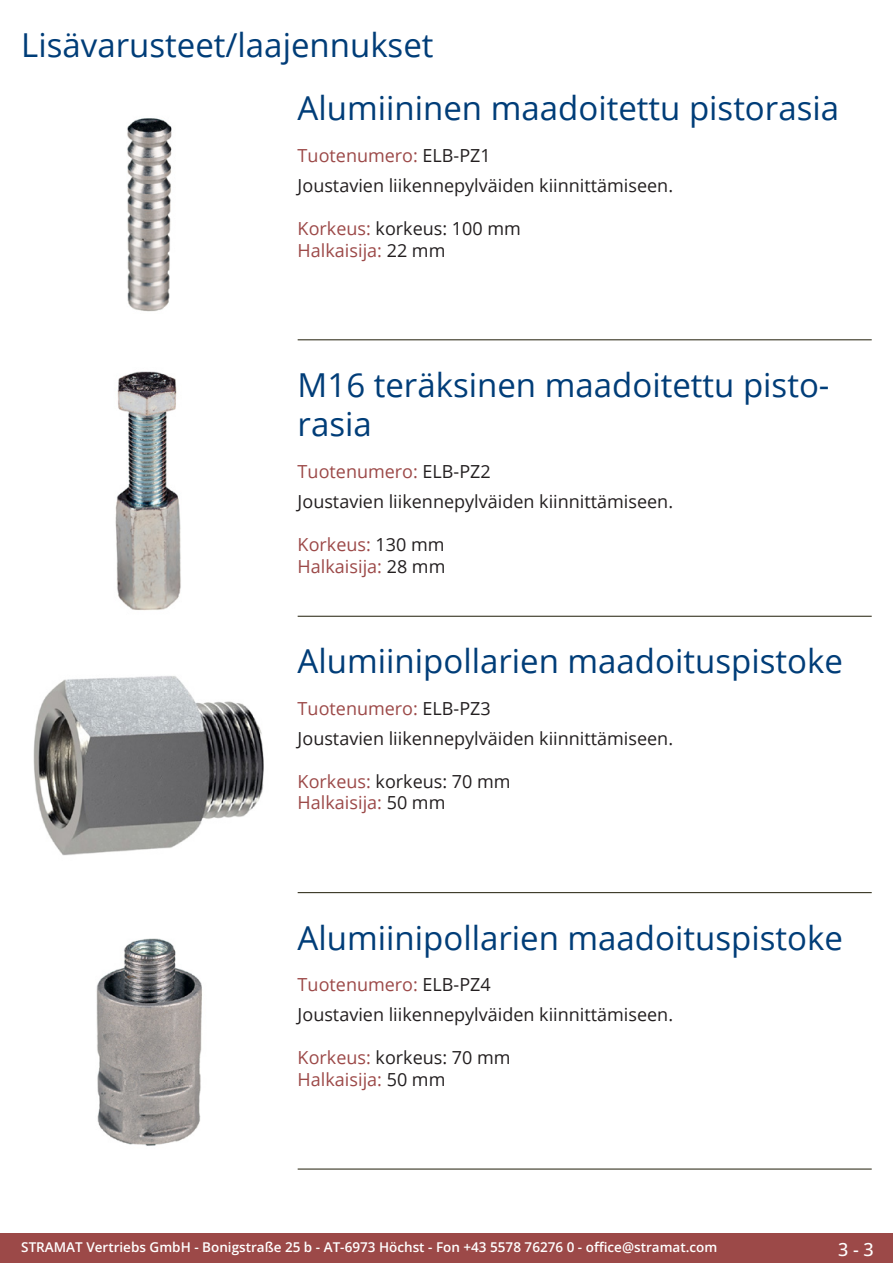
<style>
.page{position:relative;width:893px;height:1263px;background:#fff}
.page>*{position:absolute;margin:0;border:0;box-sizing:border-box;transform-origin:0 0}
.Produkttitel{font:33px/39.6px "Open Sans";color:#003d78}
.RastTitel{font:33px "Open Sans";color:#003d78}
.Beschreibung_Text{font:18px "Open Sans";color:#231f20}
.Beschreibung_Text-2{font:18px/21.6px "Open Sans";color:#9c4948}
.TechDaten_Überschrif{font:18px "Open Sans";color:#9c4948}
.t1{font:500 18px "Open Sans";color:#fff}
.t2{font:600 13.5px "Open Sans";color:#fff}
.s1{color:#231f20}
</style>
<div class="page">
<div style="left:0;top:1233px;width:893px;height:30px;background:#9c4948"></div>
<hr style="left:298px;top:340px;width:574px;height:1px;background:#201d08">
<hr style="left:298px;top:616px;width:574px;height:1px;background:#201d08">
<hr style="left:298px;top:892px;width:574px;height:1px;background:#201d08">
<hr style="left:298px;top:1169px;width:574px;height:1px;background:#201d08">
<img style="left:127px;top:118px;width:45px;height:194px">
<img style="left:115px;top:371px;width:66px;height:239px">
<img style="left:33px;top:676px;width:231px;height:180px">
<img style="left:96px;top:938px;width:106px;height:208px">
<p class="RastTitel" style="left:21px;top:22px;width:414px">Lisävarusteet/laajennukset</p>
<p class="Produkttitel" style="left:298px;top:88px;width:543px">Alumiininen maadoitettu pistorasia</p>
<p class="TechDaten_Überschrif" style="left:298px;top:143px;width:195px">Tuotenumero: <span class="s1">ELB-PZ1</span></p>
<p class="Beschreibung_Text" style="left:298px;top:173px;width:377px">Joustavien liikennepylväiden kiinnittämiseen.</p>
<p class="Beschreibung_Text-2" style="left:298px;top:217px;width:225px">Korkeus: <span class="s1">korkeus: 100 mm<br></span>Halkaisija: <span class="s1">22 mm</span></p>
<p class="Produkttitel" style="left:298px;top:364px;width:531px">M16 teräksinen maadoitettu pisto&shy;rasia</p>
<p class="TechDaten_Überschrif" style="left:298px;top:459px;width:195px">Tuotenumero: <span class="s1">ELB-PZ2</span></p>
<p class="Beschreibung_Text" style="left:298px;top:489px;width:377px">Joustavien liikennepylväiden kiinnittämiseen.</p>
<p class="Beschreibung_Text-2" style="left:298px;top:533px;width:149px">Korkeus: <span class="s1">130 mm<br></span>Halkaisija: <span class="s1">28 mm</span></p>
<p class="Produkttitel" style="left:298px;top:640px;width:547px">Alumiinipollarien maadoituspistoke</p>
<p class="TechDaten_Überschrif" style="left:298px;top:696px;width:195px">Tuotenumero: <span class="s1">ELB-PZ3</span></p>
<p class="Beschreibung_Text" style="left:298px;top:726px;width:377px">Joustavien liikennepylväiden kiinnittämiseen.</p>
<p class="Beschreibung_Text-2" style="left:298px;top:770px;width:214px">Korkeus: <span class="s1">korkeus: 70 mm<br></span>Halkaisija: <span class="s1">50 mm</span></p>
<p class="Produkttitel" style="left:298px;top:917px;width:547px">Alumiinipollarien maadoituspistoke</p>
<p class="TechDaten_Überschrif" style="left:298px;top:972px;width:195px">Tuotenumero: <span class="s1">ELB-PZ4</span></p>
<p class="Beschreibung_Text" style="left:298px;top:1002px;width:377px">Joustavien liikennepylväiden kiinnittämiseen.</p>
<p class="Beschreibung_Text-2" style="left:298px;top:1046px;width:214px">Korkeus: <span class="s1">korkeus: 70 mm<br></span>Halkaisija: <span class="s1">50 mm</span></p>
<p class="t2" style="left:21px;top:1238px;width:698px">STRAMAT Vertriebs GmbH - Bonigstraße 25 b - AT-6973 Höchst - Fon +43 5578 76276 0 - office@stramat.com</p>
<p class="t1" style="left:838px;top:1237px;width:37px">3 - 3</p>
</div>
